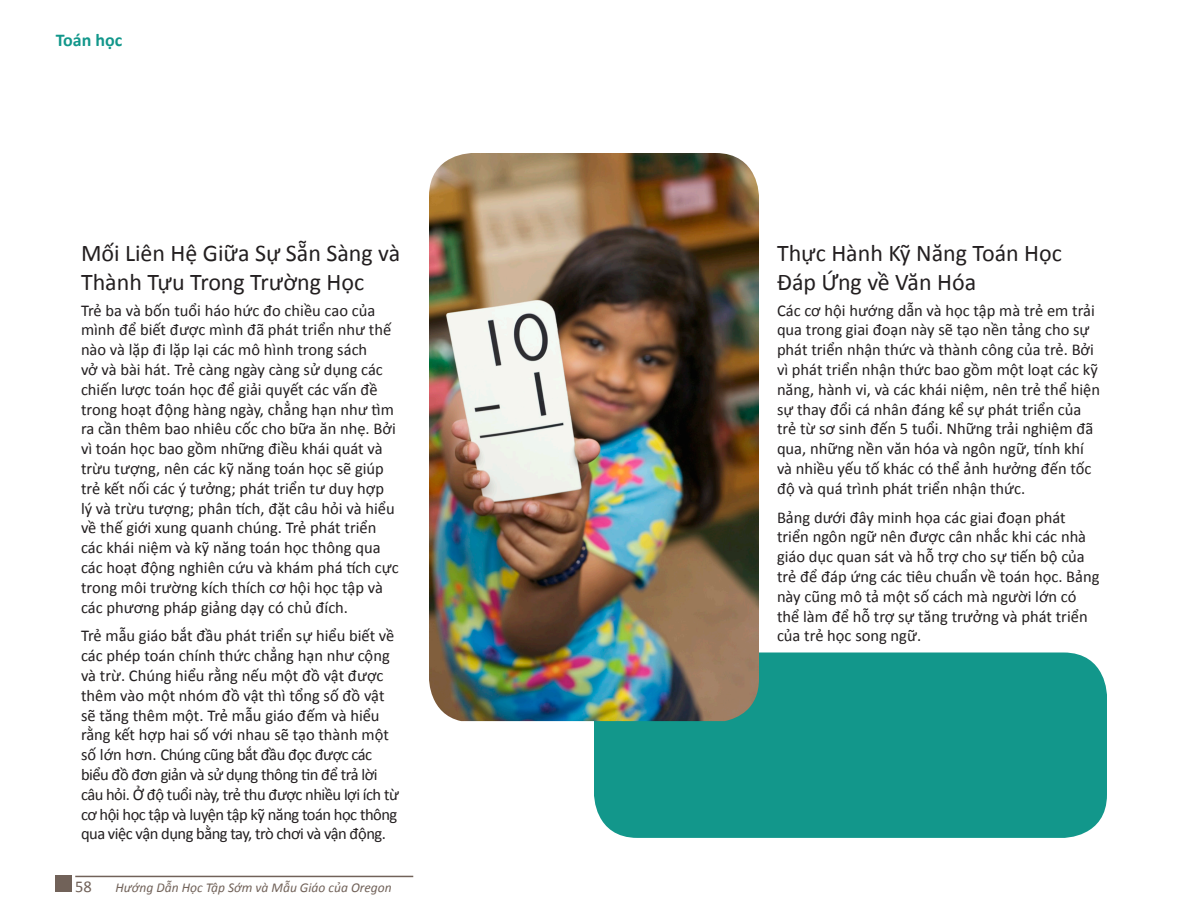
<style>
.page{position:relative;width:1188px;height:918px;background:#fff}
.page>*{position:absolute;margin:0;border:0;box-sizing:border-box;transform-origin:0 0}
.Paragraph_Header_1{font:24px/28.8px "Calibri";color:#231f20}
.Running_Header_Style{font:700 18px "Calibri";color:#12978b}
.Basic_Body_Text{font:16.5px/19.8px "Calibri";color:#231f20}
.t1{font:16.5px "Calibri";color:#716259}
.t2{font:italic 13.5px "Calibri";color:#716259}
</style>
<div class="page">
<hr style="left:75px;top:876px;width:338px;height:1px;background:#716259">
<div style="left:56px;top:876px;width:16px;height:16px;background:#716259"></div>
<div style="left:594px;top:652px;width:513px;height:186px;background:#12978b;border-radius:44px"></div>
<img style="left:429px;top:153px;width:330px;height:568px">
<p class="Running_Header_Style" style="left:56px;top:28px;width:68px">Toán học</p>
<p class="Paragraph_Header_1" style="left:81px;top:239px;width:321px">Mối Liên Hệ Giữa Sự Sẵn Sàng và<br>Thành Tựu Trong Trường Học</p>
<p class="Basic_Body_Text" style="left:81px;top:300px;width:319px">Trẻ ba và bốn tuổi háo hức đo chiều cao của mình để biết được mình đã phát triển như thế nào và lặp đi lặp lại các mô hình trong sách<br>vở và bài hát. Trẻ càng ngày càng sử dụng các chiến lược toán học để giải quyết các vấn đề trong hoạt động hàng ngày, chẳng hạn như tìm ra cần thêm bao nhiêu cốc cho bữa ăn nhẹ. Bởi vì toán học bao gồm những điều khái quát và trừu tượng, nên các kỹ năng toán học sẽ giúp trẻ kết nối các ý tưởng; phát triển tư duy hợp lý và trừu tượng; phân tích, đặt câu hỏi và hiểu về thế giới xung quanh chúng. Trẻ phát triển các khái niệm và kỹ năng toán học thông qua các hoạt động nghiên cứu và khám phá tích cực trong môi trường kích thích cơ hội học tập và các phương pháp giảng dạy có chủ đích.</p>
<p class="Basic_Body_Text" style="left:81px;top:626px;width:320px">Trẻ mẫu giáo bắt đầu phát triển sự hiểu biết về các phép toán chính thức chẳng hạn như cộng và trừ. Chúng hiểu rằng nếu một đồ vật được thêm vào một nhóm đồ vật thì tổng số đồ vật sẽ tăng thêm một. Trẻ mẫu giáo đếm và hiểu rằng kết hợp hai số với nhau sẽ tạo thành một số lớn hơn. Chúng cũng bắt đầu đọc được các biểu đồ đơn giản và sử dụng thông tin để trả lời câu hỏi. Ở độ tuổi này, trẻ thu được nhiều lợi ích từ cơ hội học tập và luyện tập kỹ năng toán học thông qua việc vận dụng bằng tay, trò chơi và vận động.</p>
<p class="t1" style="left:75px;top:876px;width:18px">58</p>
<p class="t2" style="left:116px;top:878px;width:278px">Hướng Dẫn Học Tập Sớm và Mẫu Giáo của Oregon</p>
<p class="Paragraph_Header_1" style="left:777px;top:239px;width:286px">Thực Hành Kỹ Năng Toán Học<br>Đáp Ứng về Văn Hóa</p>
<p class="Basic_Body_Text" style="left:777px;top:300px;width:325px">Các cơ hội hướng dẫn và học tập mà trẻ em trải qua trong giai đoạn này sẽ tạo nền tảng cho sự phát triển nhận thức và thành công của trẻ. Bởi vì phát triển nhận thức bao gồm một loạt các kỹ năng, hành vi, và các khái niệm, nên trẻ thể hiện sự thay đổi cá nhân đáng kể sự phát triển của trẻ từ sơ sinh đến 5 tuổi. Những trải nghiệm đã qua, những nền văn hóa và ngôn ngữ, tính khí và nhiều yếu tố khác có thể ảnh hưởng đến tốc độ và quá trình phát triển nhận thức.</p>
<p class="Basic_Body_Text" style="left:777px;top:507px;width:324px">Bảng dưới đây minh họa các giai đoạn phát triển ngôn ngữ nên được cân nhắc khi các nhà giáo dục quan sát và hỗ trợ cho sự tiến bộ của trẻ để đáp ứng các tiêu chuẩn về toán học. Bảng này cũng mô tả một số cách mà người lớn có thể làm để hỗ trợ sự tăng trưởng và phát triển của trẻ học song ngữ.</p>
</div>
